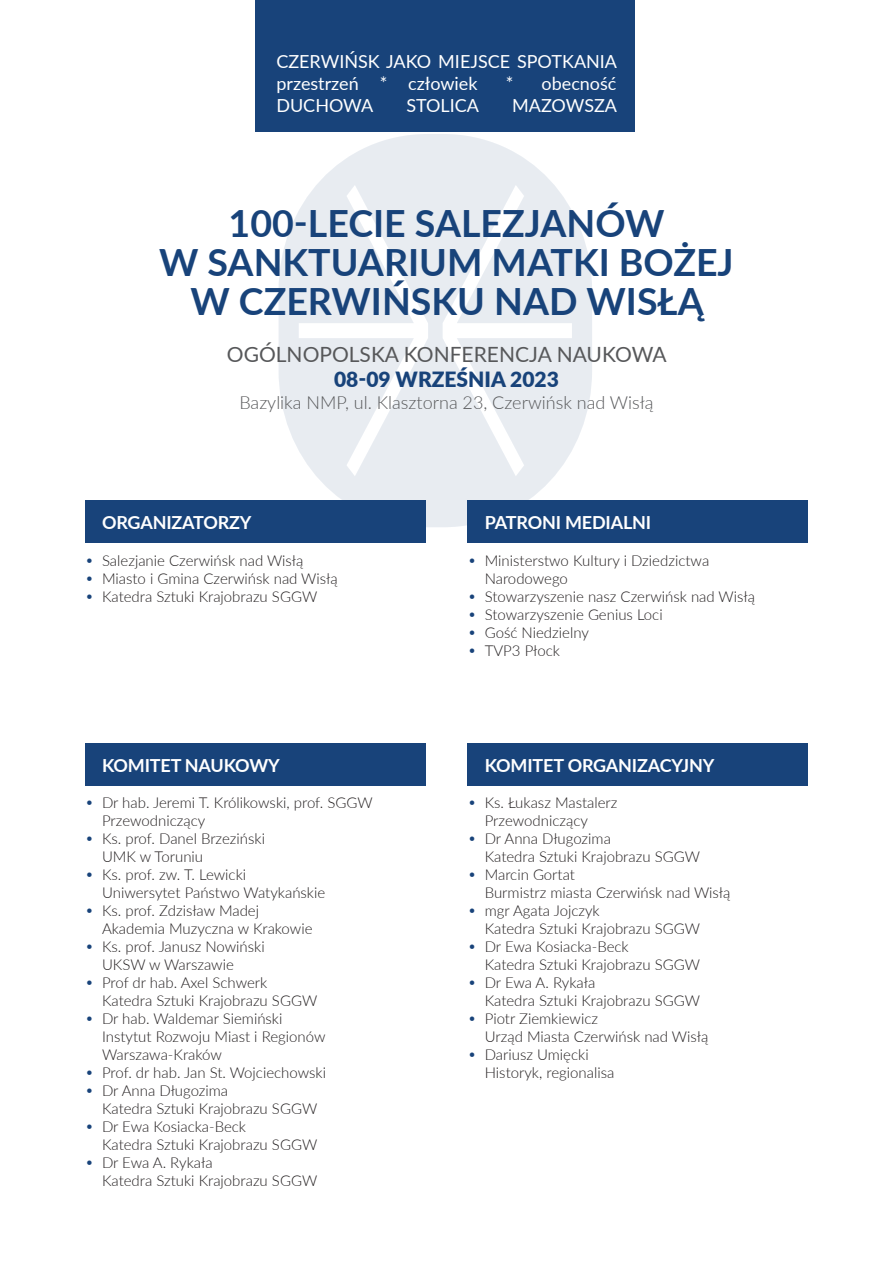
<style>
.page{position:relative;width:893px;height:1263px;background:#fff}
.page>*{position:absolute;margin:0;border:0;box-sizing:border-box;transform-origin:0 0}
.t1{font:700 37.5px/39px "Lato";color:#18437a;text-align:center}
.t2{font:21px "Lato";color:#57585a}
.t3{font:900 21px "Lato";color:#18437a}
.t4{font:18px/21.6px "Lato";color:#fff}
.t5{font:700 18px "Lato";letter-spacing:-.01em;color:#fff}
.t6{font:300 18px "Lato";color:#57585a}
.t7{font:300 15px/18px "Lato";color:#231f20}
.s1{color:#18437a}
</style>
<div class="page">
<svg style="left:279px;top:134px;width:313px;height:393px;fill:#e8ecf1"></svg>
<div style="left:255px;top:0;width:380px;height:132px;background:#18437a"></div>
<div style="left:85px;top:501px;width:340px;height:42px;background:#18437a"></div>
<div style="left:468px;top:501px;width:340px;height:42px;background:#18437a"></div>
<div style="left:85px;top:743px;width:340px;height:43px;background:#18437a"></div>
<div style="left:468px;top:743px;width:340px;height:43px;background:#18437a"></div>
<p class="t4" style="left:276px;top:50px;width:342px">CZERWIŃSK JAKO MIEJSCE SPOTKANIA przestrzeń * człowiek</p>
<p class="t4" style="left:506px;top:72px;width:112px">* obecność</p>
<p class="t4" style="left:276px;top:94px;width:98px">DUCHOWA</p>
<p class="t4" style="left:406px;top:94px;width:74px">STOLICA</p>
<p class="t4" style="left:512px;top:94px;width:106px">MAZOWSZA</p>
<h1 class="t1" style="left:159px;top:202px;width:576px">100-LECIE SALEZJANÓW<br>W SANKTUARIUM MATKI BOŻEJ<br>W CZERWIŃSKU NAD WISŁĄ</h1>
<h2 class="t2" style="left:227px;top:339px;width:441px">OGÓLNOPOLSKA KONFERENCJA NAUKOWA</h2>
<h2 class="t3" style="left:334px;top:364px;width:226px">08-09 WRZEŚNIA 2023</h2>
<p class="t6" style="left:239px;top:390px;width:416px">Bazylika NMP, ul. Klasztorna 23, Czerwińsk nad Wisłą</p>
<p class="t5" style="left:102px;top:509px;width:51px">ORGANIZATORZ</p>
<p class="t5" style="left:240px;top:509px;width:13px">Y</p>
<p class="t7" style="left:85px;top:551px;width:220px"><span class="s1">•</span> Salezjanie Czerwińsk nad Wisłą</p>
<p class="t7" style="left:85px;top:569px;width:254px"><span class="s1">•</span> Miasto i Gmina Czerwińsk nad Wisłą</p>
<p class="t7" style="left:85px;top:587px;width:234px"><span class="s1">•</span> Katedra Sztuki Krajobrazu SGGW</p>
<p class="t5" style="left:102px;top:752px;width:179px">KOMITET NAUKOWY</p>
<p class="t7" style="left:102px;top:793px;width:272px;text-indent:-17px"><span class="s1">•</span> Dr hab. Jeremi T. Królikowski, prof. SGGW<br>Przewodniczący</p>
<p class="t7" style="left:102px;top:829px;width:164px;text-indent:-17px"><span class="s1">•</span> Ks. prof. Danel Brzeziński<br>UMK w Toruniu</p>
<p class="t7" style="left:102px;top:865px;width:225px;text-indent:-17px"><span class="s1">•</span> Ks. prof. zw. T. Lewicki<br>Uniwersytet Państwo Watykańskie</p>
<p class="t7" style="left:102px;top:901px;width:212px;text-indent:-17px"><span class="s1">•</span> Ks. prof. Zdzisław Madej<br>Akademia Muzyczna w Krakowie</p>
<p class="t7" style="left:102px;top:937px;width:164px;text-indent:-17px"><span class="s1">•</span> Ks. prof. Janusz Nowiński<br>UKSW w Warszawie</p>
<p class="t7" style="left:102px;top:973px;width:217px;text-indent:-17px"><span class="s1">•</span> Prof dr hab. Axel Schwerk<br>Katedra Sztuki Krajobrazu SGGW</p>
<p class="t7" style="left:102px;top:1009px;width:225px;text-indent:-17px"><span class="s1">•</span> Dr hab. Waldemar Siemiński<br>Instytut Rozwoju Miast i Regionów<br>Warszawa-Kraków</p>
<p class="t7" style="left:85px;top:1063px;width:243px"><span class="s1">•</span> Prof. dr hab. Jan St. Wojciechowski</p>
<p class="t7" style="left:102px;top:1081px;width:217px;text-indent:-17px"><span class="s1">•</span> Dr Anna Długozima<br>Katedra Sztuki Krajobrazu SGGW</p>
<p class="t7" style="left:102px;top:1117px;width:217px;text-indent:-17px"><span class="s1">•</span> Dr Ewa Kosiacka-Beck<br>Katedra Sztuki Krajobrazu SGGW</p>
<p class="t7" style="left:102px;top:1153px;width:217px;text-indent:-17px"><span class="s1">•</span> Dr Ewa A. Rykała<br>Katedra Sztuki Krajobrazu SGGW</p>
<p class="t5" style="left:485px;top:509px;width:168px">PATRONI MEDIALNI</p>
<p class="t7" style="left:485px;top:551px;width:226px;text-indent:-17px"><span class="s1">•</span> Ministerstwo Kultury i Dziedzictwa<br>Narodowego</p>
<p class="t7" style="left:468px;top:587px;width:289px"><span class="s1">•</span> Stowarzyszenie nasz Czerwińsk nad Wisłą</p>
<p class="t7" style="left:468px;top:605px;width:196px"><span class="s1">•</span> Stowarzyszenie Genius Loci</p>
<p class="t7" style="left:468px;top:623px;width:123px"><span class="s1">•</span> Gość Niedzielny</p>
<p class="t7" style="left:468px;top:641px;width:94px"><span class="s1">•</span> TVP3 Płock</p>
<p class="t5" style="left:485px;top:752px;width:231px">KOMITET ORGANIZACYJNY</p>
<p class="t7" style="left:485px;top:793px;width:134px;text-indent:-17px"><span class="s1">•</span> Ks. Łukasz Mastalerz<br>Przewodniczący</p>
<p class="t7" style="left:485px;top:829px;width:217px;text-indent:-17px"><span class="s1">•</span> Dr Anna Długozima<br>Katedra Sztuki Krajobrazu SGGW</p>
<p class="t7" style="left:485px;top:865px;width:247px;text-indent:-17px"><span class="s1">•</span> Marcin Gortat<br>Burmistrz miasta Czerwińsk nad Wisłą</p>
<p class="t7" style="left:485px;top:901px;width:217px;text-indent:-17px"><span class="s1">•</span> mgr Agata Jojczyk<br>Katedra Sztuki Krajobrazu SGGW</p>
<p class="t7" style="left:485px;top:937px;width:217px;text-indent:-17px"><span class="s1">•</span> Dr Ewa Kosiacka-Beck<br>Katedra Sztuki Krajobrazu SGGW</p>
<p class="t7" style="left:485px;top:973px;width:217px;text-indent:-17px"><span class="s1">•</span> Dr Ewa A. Rykała<br>Katedra Sztuki Krajobrazu SGGW</p>
<p class="t7" style="left:485px;top:1009px;width:225px;text-indent:-17px"><span class="s1">•</span> Piotr Ziemkiewicz<br>Urząd Miasta Czerwińsk nad Wisłą</p>
<p class="t7" style="left:485px;top:1045px;width:131px;text-indent:-17px"><span class="s1">•</span> Dariusz Umięcki<br>Historyk, regionalisa</p>
</div>
